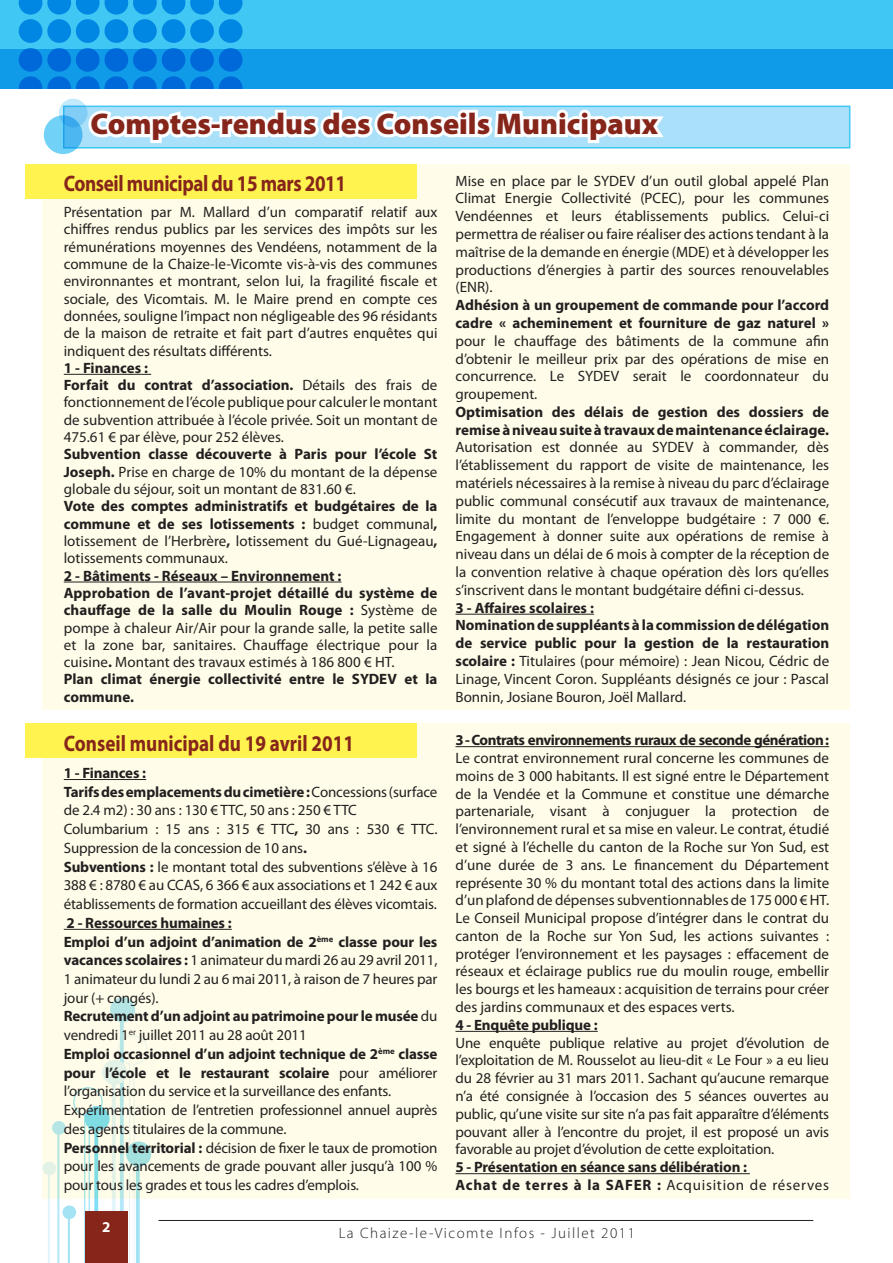
<style>
.page{position:relative;width:893px;height:1263px;background:#fff}
.page>*{position:absolute;margin:0;border:0;box-sizing:border-box;transform-origin:0 0}
.t1{font:900 30px "Myriad Pro";color:#86251a}
.t2{font:700 22.5px "Myriad Pro";color:#86251a;scale:.85 1}
.t3{font:700 22.5px "Myriad Pro";letter-spacing:-.02em;color:#86251a;scale:.85 1}
.t4{font:15px/17.9px "Myriad Pro";letter-spacing:-.01em;color:#231f20;text-align:justify}
.t5{font:700 15px/17.2px "Myriad Pro";color:#231f20}
.t6{font:700 15px "Myriad Pro";letter-spacing:-.03em;color:#231f20}
.t7{font:300 15px "Myriad Pro";letter-spacing:.1em;color:#231f20}
.t8{font:700 15px "Myriad Pro";color:#fff}
.s1{font-weight:700}
.s2{font-weight:400}
</style>
<div class="page">
<div style="left:0;top:0;width:893px;height:88px;background:#40c7f4"></div>
<div style="left:0;top:49px;width:893px;height:39px;background:#109be9"></div>
<svg style="left:48px;top:1199px;width:92px;height:64px"></svg>
<div style="left:85px;top:1212px;width:43px;height:51px;background:#86251a"></div>
<hr style="left:159px;top:1220px;width:654px;height:1px;background:#231f20">
<div style="left:63px;top:106px;width:787px;height:43px;background:#aae0f9;border:2px solid #40c7f4"></div>
<hr style="left:892px;top:49px;width:1px;height:39px;background:#40c7f4">
<div style="left:43px;top:164px;width:807px;height:546px;background:#fffde9"></div>
<div style="left:43px;top:724px;width:807px;height:475px;background:#fffde9"></div>
<svg style="left:19px;top:0;width:650px;height:217px"></svg>
<div style="left:26px;top:164px;width:391px;height:34px;background:#fff34f"></div>
<div style="left:26px;top:724px;width:391px;height:34px;background:#fff34f"></div>
<hr style="left:64px;top:374px;width:87px;height:1px;background:#231f20">
<hr style="left:64px;top:582px;width:277px;height:1px;background:#231f20">
<hr style="left:455px;top:614px;width:139px;height:1px;background:#231f20">
<hr style="left:64px;top:779px;width:82px;height:1px;background:#231f20">
<hr style="left:64px;top:929px;width:168px;height:1px;background:#231f20">
<hr style="left:455px;top:746px;width:374px;height:1px;background:#231f20">
<hr style="left:455px;top:1031px;width:143px;height:1px;background:#231f20">
<hr style="left:455px;top:1173px;width:295px;height:1px;background:#231f20">
<h1 class="t1" style="left:90px;top:107px;width:569px">Comptes-rendus des Conseils Municipaux</h1>
<h2 class="t3" style="left:64px;top:169px;width:334px">Conseil municipal du 15 mars 2011</h2>
<p class="t4" style="left:64px;top:203px;width:375px;line-height:17.2px">Présentation par M. Mallard d’un comparatif relatif aux chiffres rendus publics par les services des impôts sur les rémunérations moyennes des Vendéens, notamment de la commune de la Chaize-le-Vicomte vis-à-vis des communes environnantes et montrant, selon lui, la fragilité fiscale et sociale, des Vicomtais. M. le Maire prend en compte ces données, souligne l’impact non négligeable des 96 résidants de la maison de retraite et fait part d’autres enquêtes qui indiquent des résultats différents.</p>
<p class="t4" style="left:64px;top:359px;width:375px;line-height:17.2px;text-align:left"><span class="s1">1 - Finances :<br>Forfait du contrat d’association.</span> Détails des frais de fonctionnement de l’école publique pour calculer le montant de subvention attribuée à l’école privée. Soit un montant de 475.61 € par élève, pour 252 élèves.</p>
<p class="t4" style="left:64px;top:445px;width:375px;line-height:17.2px"><span class="s1">Subvention classe découverte à Paris pour l’école St Joseph.</span> Prise en charge de 10% du montant de la dépense globale du séjour, soit un montant de 831.60 €.</p>
<p class="t4" style="left:64px;top:497px;width:375px;line-height:17.2px"><span class="s1">Vote des comptes administratifs et budgétaires de la commune et de ses lotissements :</span> budget communal<span class="s1">, </span>lotissement de l’Herbrère<span class="s1">,</span> lotissement du Gué-Lignageau<span class="s1">, </span>lotissements communaux.</p>
<p class="t5" style="left:64px;top:566px;width:375px">2 - Bâtiments - Réseaux – Environnement :<br>Approbation de l’avant-projet détaillé du système de chauffage de la salle du Moulin Rouge : <span class="s2">Système de pompe à chaleur Air/Air pour la grande salle, la petite salle et la zone bar, sanitaires. Chauffage électrique pour la cuisine</span>. <span class="s2">Montant des travaux estimés à 186 800 € HT.<br></span>Plan climat énergie collectivité entre le SYDEV et la commune.</p>
<p class="t4" style="left:455px;top:171px;width:375px">Mise en place par le SYDEV d’un outil global appelé Plan Climat Energie Collectivité (PCEC), pour les communes Vendéennes et leurs établissements publics. Celui-ci permettra de réaliser ou faire réaliser des actions tendant à la maîtrise de la demande en énergie (MDE) et à développer les productions d’énergies à partir des sources renouvelables (ENR).</p>
<p class="t5" style="left:455px;top:296px;width:375px;line-height:17.9px">Adhésion à un groupement de commande pour l’accord cadre « acheminement et fourniture de gaz naturel »</p>
<p class="t4" style="left:455px;top:332px;width:375px">pour le chauffage des bâtiments de la commune afin d’obtenir le meilleur prix par des opérations de mise en concurrence. Le SYDEV serait le coordonnateur du groupement.</p>
<p class="t5" style="left:455px;top:402px;width:375px;line-height:17.9px">Optimisation des délais de gestion des dossiers de remise à niveau suite à travaux de maintenance éclairage.</p>
<p class="t4" style="left:455px;top:438px;width:375px">Autorisation est donnée au SYDEV à commander, dès l’établissement du rapport de visite de maintenance, les matériels nécessaires à la remise à niveau du parc d’éclairage public communal consécutif aux travaux de maintenance, limite du montant de l’enveloppe budgétaire : 7 000 €.<br>Engagement à donner suite aux opérations de remise à niveau dans un délai de 6 mois à compter de la réception de la convention relative à chaque opération dès lors qu’elles s’inscrivent dans le montant budgétaire défini ci-dessus.</p>
<p class="t4" style="left:455px;top:598px;width:375px;text-align:left"><span class="s1">3 - Affaires scolaires :<br>Nomination de suppléants à la commission de délégation de service public pour la gestion de la restauration scolaire :</span> Titulaires (pour mémoire) : Jean Nicou, Cédric de Linage, Vincent Coron. Suppléants désignés ce jour : Pascal Bonnin, Josiane Bouron, Joël Mallard.</p>
<h2 class="t2" style="left:64px;top:728px;width:343px">Conseil municipal du 19 avril 2011</h2>
<p class="t4" style="left:64px;top:763px;width:375px;line-height:18.8px;text-align:left"><span class="s1">1 - Finances :<br>Tarifs des emplacements du cimetière :</span> Concessions (surface de 2.4 m2) : 30 ans : 130 € TTC, 50 ans : 250 € TTC Columbarium : 15 ans : 315 € TTC<span class="s1">,</span> 30 ans : 530 € TTC.<br>Suppression de la concession de 10 ans<span class="s1">.<br>Subventions :</span> le montant total des subventions s’élève à 16<br>388 € : 8780 € au CCAS, 6 366 € aux associations et 1 242 € aux établissements de formation accueillant des élèves vicomtais.</p>
<p class="t4" style="left:64px;top:913px;width:375px;line-height:18.8px;text-align:left"><span class="s1">2 - Ressources humaines :<br>Emploi d’un adjoint d’animation de 2</span><sup>ème</sup> <span class="s1">classe pour les vacances scolaires :</span> 1 animateur du mardi 26 au 29 avril 2011, 1 animateur du lundi 2 au 6 mai 2011, à raison de 7 heures par jour (+ congés).<br><span class="s1">Recrutement d’un adjoint au patrimoine pour le musée</span> du vendredi 1<sup>er</sup> juillet 2011 au 28 août 2011<br><span class="s1">Emploi occasionnel d’un adjoint technique de 2</span><sup>ème</sup> <span class="s1">classe pour l’école et le restaurant scolaire</span> pour améliorer l’organisation du service et la surveillance des enfants.<br>Expérimentation de l’entretien professionnel annuel auprès des agents titulaires de la commune.<br><span class="s1">Personnel territorial :</span> décision de fixer le taux de promotion pour les avancements de grade pouvant aller jusqu’à 100 % pour tous les grades et tous les cadres d’emplois.</p>
<p class="t6" style="left:455px;top:730px;width:375px">3 - Contrats environnements ruraux de seconde génération :</p>
<p class="t4" style="left:455px;top:749px;width:375px">Le contrat environnement rural concerne les communes de moins de 3 000 habitants. Il est signé entre le Département de la Vendée et la Commune et constitue une démarche partenariale, visant à conjuguer la protection de l’environnement rural et sa mise en valeur. Le contrat, étudié et signé à l’échelle du canton de la Roche sur Yon Sud, est d’une durée de 3 ans. Le financement du Département représente 30 % du montant total des actions dans la limite d’un plafond de dépenses subventionnables de 175 000 € HT.<br>Le Conseil Municipal propose d’intégrer dans le contrat du canton de la Roche sur Yon Sud, les actions suivantes : protéger l’environnement et les paysages : effacement de réseaux et éclairage publics rue du moulin rouge, embellir les bourgs et les hameaux : acquisition de terrains pour créer des jardins communaux et des espaces verts.</p>
<p class="t5" style="left:455px;top:1016px;width:144px">4 - Enquête publique :</p>
<p class="t4" style="left:455px;top:1033px;width:375px">Une enquête publique relative au projet d’évolution de l’exploitation de M. Rousselot au lieu-dit « Le Four » a eu lieu du 28 février au 31 mars 2011. Sachant qu’aucune remarque n’a été consignée à l’occasion des 5 séances ouvertes au public, qu’une visite sur site n’a pas fait apparaître d’éléments pouvant aller à l’encontre du projet, il est proposé un avis favorable au projet d’évolution de cette exploitation.</p>
<p class="t5" style="left:455px;top:1158px;width:375px;line-height:17.9px">5 - Présentation en séance sans délibération :<br>Achat de terres à la SAFER : <span class="s2">Acquisition de réserves</span></p>
<p class="t8" style="left:102px;top:1217px;width:10px">2</p>
<p class="t7" style="left:339px;top:1225px;width:298px">La Chaize-le-Vicomte Infos - Juillet 2011</p>
</div>
